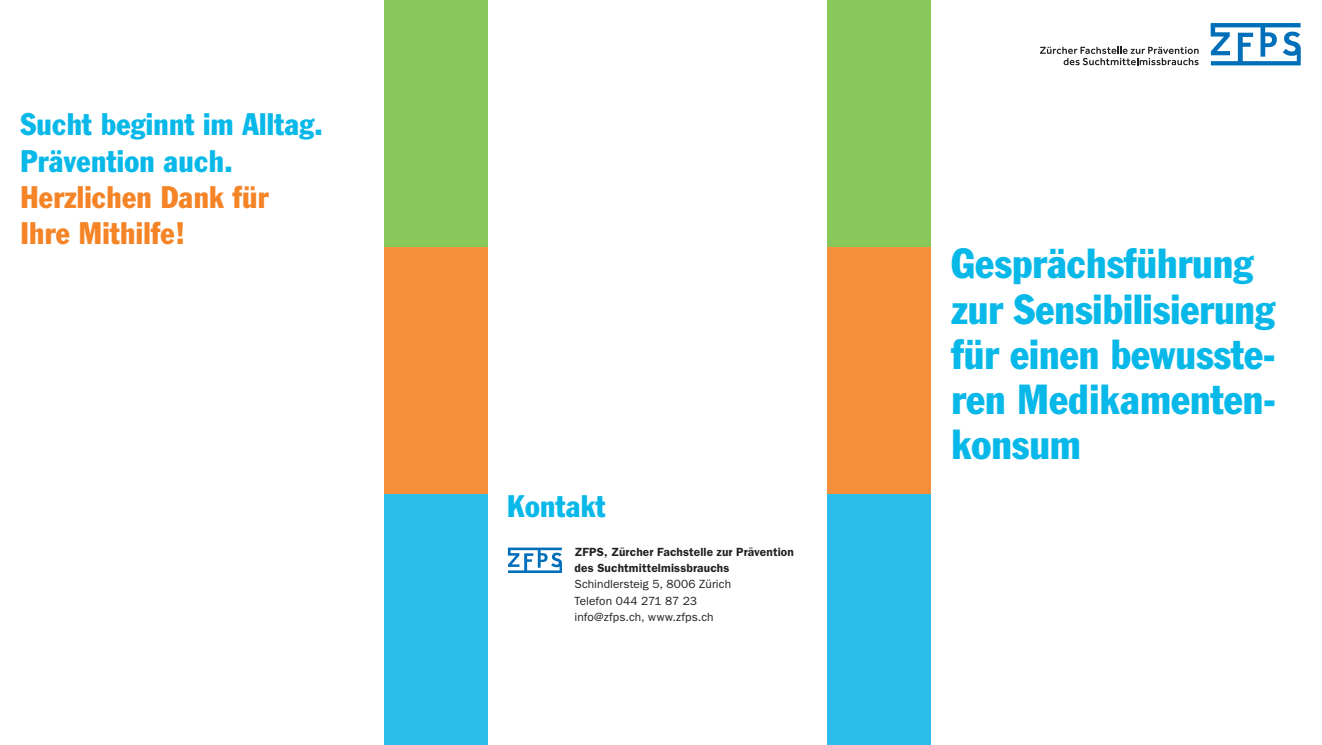
<style>
.page{position:relative;width:1322px;height:745px;background:#fff}
.page>*{position:absolute;margin:0;border:0;box-sizing:border-box;transform-origin:0 0}
.t1{font:condensed 41.25px/45px "Franklin Gothic";color:#07b8e9}
.t2{font:condensed 30.62px/36.2px "Franklin Gothic";letter-spacing:.01em;color:#07b8e9}
.t3{font:condensed 30.62px/36.2px "Franklin Gothic";letter-spacing:.01em;color:#f58427}
.t4{font:11.88px/16.2px "Franklin Gothic";letter-spacing:.005em;color:#231f20}
.t5{font:600 11.88px/16.2px "Franklin Gothic";letter-spacing:.01em;color:#231f20}
</style>
<div class="page">
<div style="left:384px;top:0;width:104px;height:251px;background:#88c75a"></div>
<div style="left:384px;top:247px;width:104px;height:250px;background:#f68f3a"></div>
<div style="left:384px;top:493px;width:104px;height:251px;background:#2dbdeb"></div>
<div style="left:827px;top:0;width:103px;height:251px;background:#88c75a"></div>
<div style="left:827px;top:247px;width:103px;height:250px;background:#f68f3a"></div>
<div style="left:827px;top:493px;width:103px;height:251px;background:#2dbdeb"></div>
<svg style="left:1040px;top:47px;width:158px;height:18px"></svg>
<svg style="left:1210px;top:23px;width:90px;height:42px"></svg>
<svg style="left:508px;top:547px;width:54px;height:25px"></svg>
<p class="t2" style="left:20px;top:106px;width:304px">Sucht beginnt im Alltag.<br>Prävention auch.</p>
<p class="t3" style="left:20px;top:178px;width:250px">Herzlichen Dank für<br>Ihre Mithilfe!</p>
<p class="t2" style="left:507px;top:487px;width:100px">Kontakt</p>
<p class="t5" style="left:574px;top:543px;width:221px">ZFPS, Zürcher Fachstelle zur Prävention des Suchtmittelmissbrauchs</p>
<p class="t4" style="left:574px;top:575px;width:158px">Schindlersteig 5, 8006 Zürich<br>Telefon 044 271 87 23 info@zfps.ch, www.zfps.ch</p>
<p class="t1" style="left:951px;top:241px;width:325px">Gesprächsführung zur Sensibilisierung für einen bewusste&shy;ren Medikamenten&shy;konsum</p>
</div>
